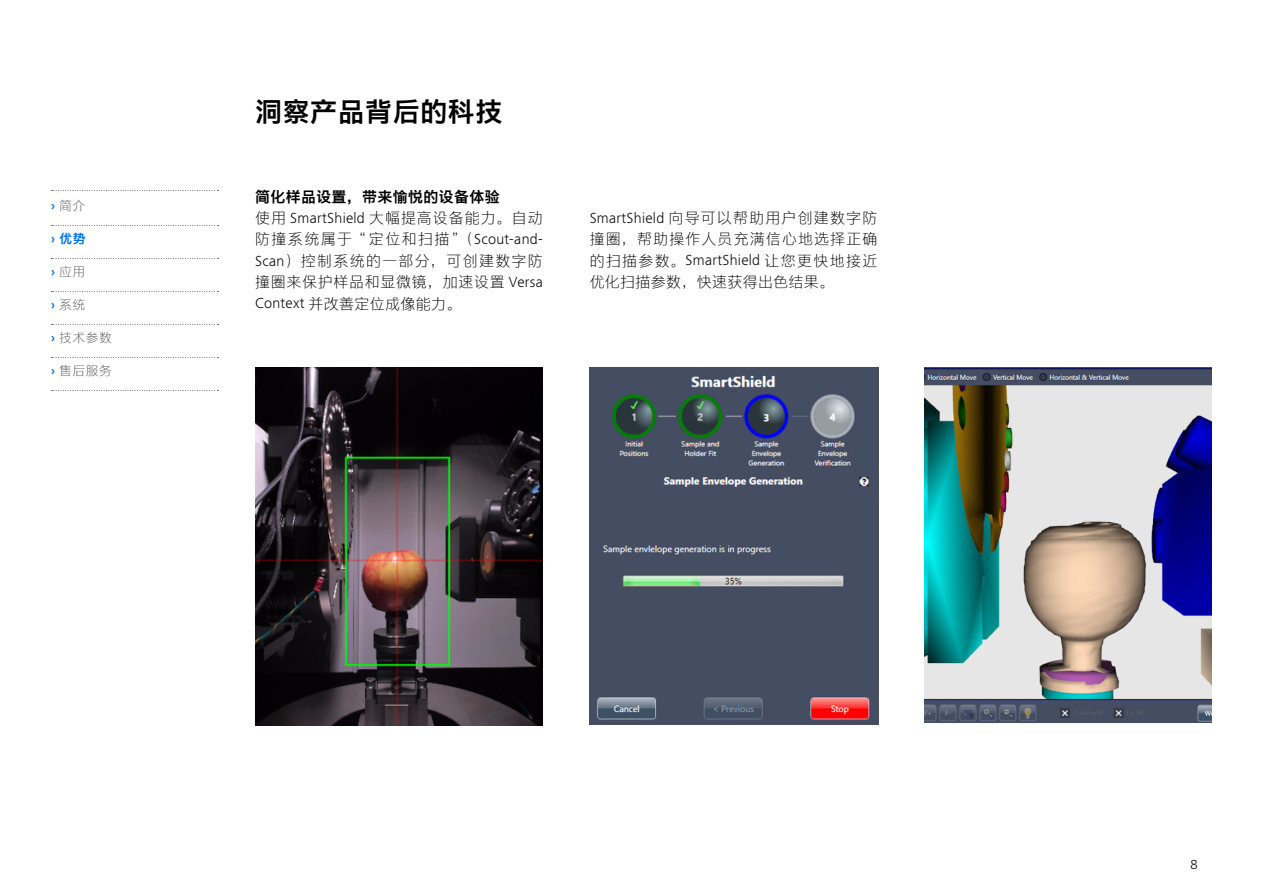
<style>
.page{position:relative;width:1263px;height:893px;background:#fff}
.page>*{position:absolute;margin:0;border:0;box-sizing:border-box;transform-origin:0 0}
.t1{font:27px "M Ying Hei PRC W7";letter-spacing:.02em;color:#000}
.t2{font:15px/21.3px "M Ying Hei PRC W3";letter-spacing:.075em;color:#000;text-align:justify}
.t3{font:15px "M Ying Hei PRC W7";letter-spacing:.02em;color:#000}
.t4{font:300 13.5px "ZEISS Frutiger Next W1 G";color:#000}
.t5{font:12.75px "M Ying Hei PRC W3";letter-spacing:.04em;color:#595959}
.t6{font:12.75px "M Ying Hei PRC W7";color:#0072ef}
.s1{font-family:"ZEISS Frutiger Next W1 G";font-weight:700;color:#0072ef}
.s2{font-family:"ZEISS Frutiger Next W1 G";font-weight:700}
.s3{font-family:"ZEISS Frutiger Next W1 G";font-weight:300}
</style>
<div class="page">
<svg style="left:51px;top:190px;width:168px;height:1px"></svg>
<svg style="left:51px;top:225px;width:168px;height:1px"></svg>
<svg style="left:51px;top:258px;width:168px;height:1px"></svg>
<svg style="left:51px;top:291px;width:168px;height:1px"></svg>
<svg style="left:51px;top:324px;width:168px;height:1px"></svg>
<svg style="left:51px;top:357px;width:168px;height:1px"></svg>
<svg style="left:51px;top:390px;width:168px;height:1px"></svg>
<img style="left:255px;top:368px;width:288px;height:357px">
<img style="left:590px;top:368px;width:289px;height:356px">
<img style="left:924px;top:368px;width:288px;height:355px">
<p class="t5" style="left:51px;top:198px;width:36px"><span class="s1">›</span> 简介</p>
<p class="t6" style="left:51px;top:231px;width:36px"><span class="s2">›</span> 优势</p>
<p class="t5" style="left:51px;top:264px;width:36px"><span class="s1">›</span> 应用</p>
<p class="t5" style="left:51px;top:297px;width:36px"><span class="s1">›</span> 系统</p>
<p class="t5" style="left:51px;top:330px;width:62px"><span class="s1">›</span> 技术参数</p>
<p class="t5" style="left:51px;top:363px;width:62px"><span class="s1">›</span> 售后服务</p>
<h1 class="t1" style="left:255px;top:95px;width:249px">洞察产品背后的科技</h1>
<p class="t3" style="left:255px;top:187px;width:246px">简化样品设置，带来愉悦的设备体验</p>
<p class="t2" style="left:255px;top:207px;width:289px">使用 <span class="s3">SmartShield</span> 大幅提高设备能力。自动防撞系统属于“定位和扫描”（<span class="s3">Scout-and-Scan</span>）控制系统的一部分，可创建数字防撞圈来保护样品和显微镜，加速设置 <span class="s3">Versa Context</span> 并改善定位成像能力。</p>
<p class="t2" style="left:590px;top:207px;width:289px"><span class="s3">SmartShield</span> 向导可以帮助用户创建数字防撞圈，帮助操作人员充满信心地选择正确的扫描参数。<span class="s3">SmartShield</span> 让您更快地接近优化扫描参数，快速获得出色结果。</p>
<p class="t4" style="left:1190px;top:855px;width:9px">8</p>
</div>
